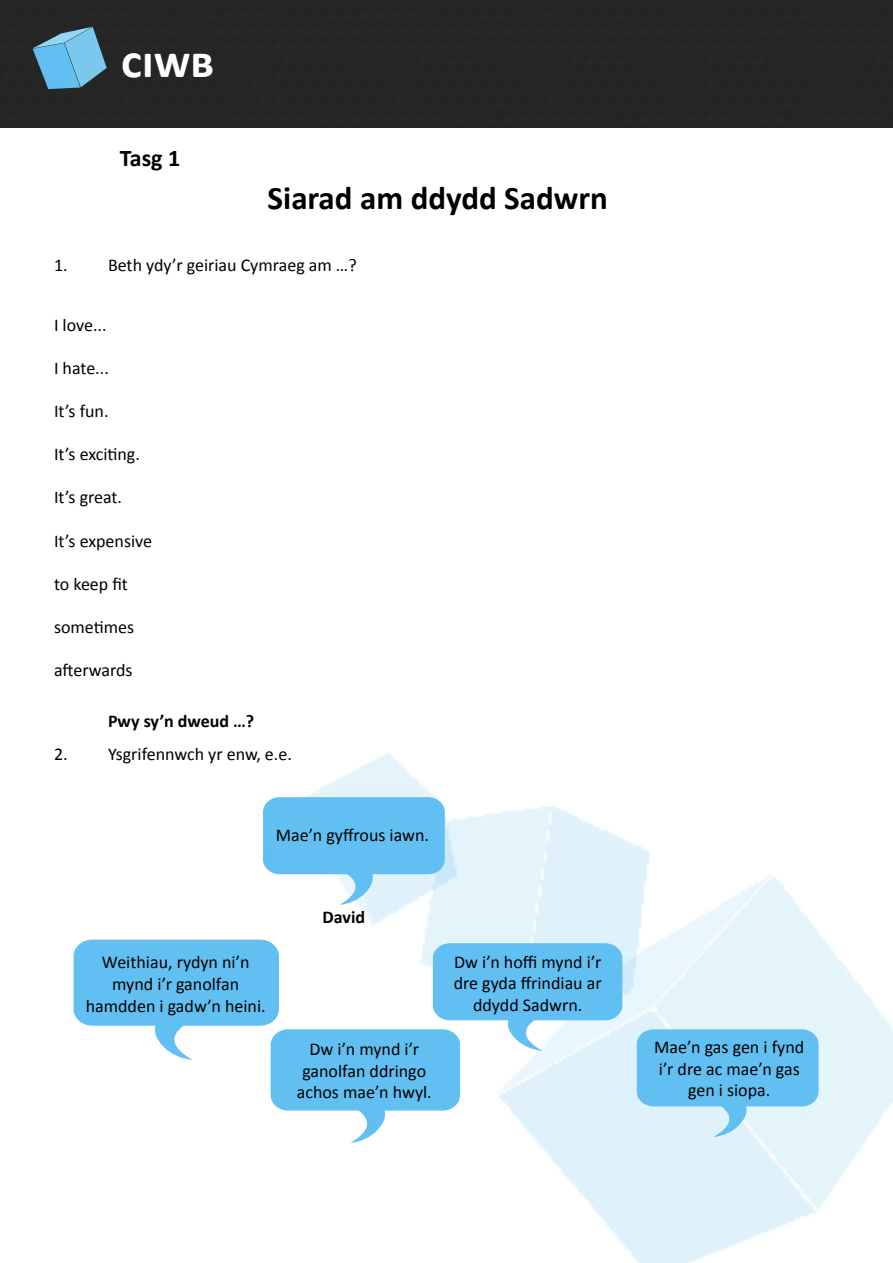
<style>
.page{position:relative;width:893px;height:1263px;background:#fff}
.page>*{position:absolute;margin:0;border:0;box-sizing:border-box;transform-origin:0 0}
.t1{font:700 45px "Calibri";color:#fff}
.t2{font:700 33px "Calibri";color:#000}
.t3{font:700 24px "Calibri";color:#000}
.t4{font:18px/21.6px "Calibri";color:#000;text-align:center}
.t5{font:700 18px "Calibri";color:#000}
</style>
<div class="page">
<div style="left:0;top:0;width:893px;height:128px;background:#262626"></div>
<svg style="left:33px;top:27px;width:74px;height:62px;background:#5992af"></svg>
<img style="left:306px;top:753px;width:587px;height:510px">
<svg style="left:263px;top:797px;width:182px;height:108px;background:#88cef5"></svg>
<svg style="left:637px;top:1029px;width:182px;height:108px;background:#84cdf4"></svg>
<svg style="left:74px;top:939px;width:548px;height:204px"></svg>
<h1 class="t1" style="left:121px;top:34px;width:95px">ciwb</h1>
<h3 class="t3" style="left:120px;top:142px;width:62px">Tasg 1</h3>
<h2 class="t2" style="left:268px;top:177px;width:342px">Siarad am ddydd Sadwrn</h2>
<p class="t4" style="left:54px;top:254px;width:304px">1. Beth ydy’r geiriau Cymraeg am …?</p>
<p class="t4" style="left:54px;top:314px;width:54px">I love...</p>
<p class="t4" style="left:54px;top:357px;width:56px">I hate...</p>
<p class="t4" style="left:54px;top:400px;width:56px">It’s fun.</p>
<p class="t4" style="left:54px;top:443px;width:87px">It’s exciting.</p>
<p class="t4" style="left:54px;top:487px;width:70px">It’s great.</p>
<p class="t4" style="left:54px;top:530px;width:100px">It’s expensive</p>
<p class="t4" style="left:54px;top:573px;width:76px">to keep fit</p>
<p class="t4" style="left:54px;top:616px;width:82px">sometimes</p>
<p class="t4" style="left:54px;top:659px;width:80px">afterwards</p>
<p class="t5" style="left:108px;top:709px;width:148px">Pwy sy’n dweud …?</p>
<p class="t4" style="left:54px;top:743px;width:239px">2. Ysgrifennwch yr enw, e.e.</p>
<p class="t4" style="left:276px;top:824px;width:155px">Mae’n gyffrous iawn.</p>
<p class="t4" style="left:86px;top:952px;width:181px">Weithiau, rydyn ni’n mynd i’r ganolfan hamdden i gadw’n heini.</p>
<p class="t5" style="left:322px;top:905px;width:44px">David</p>
<p class="t4" style="left:454px;top:951px;width:150px">Dw i’n hoffi mynd i’r dre gyda ffrindiau ar ddydd Sadwrn.</p>
<p class="t4" style="left:297px;top:1038px;width:136px">Dw i’n mynd i’r ganolfan ddringo achos mae’n hwyl.</p>
<p class="t4" style="left:654px;top:1036px;width:152px">Mae’n gas gen i fynd i’r dre ac mae’n gas gen i siopa.</p>
</div>
